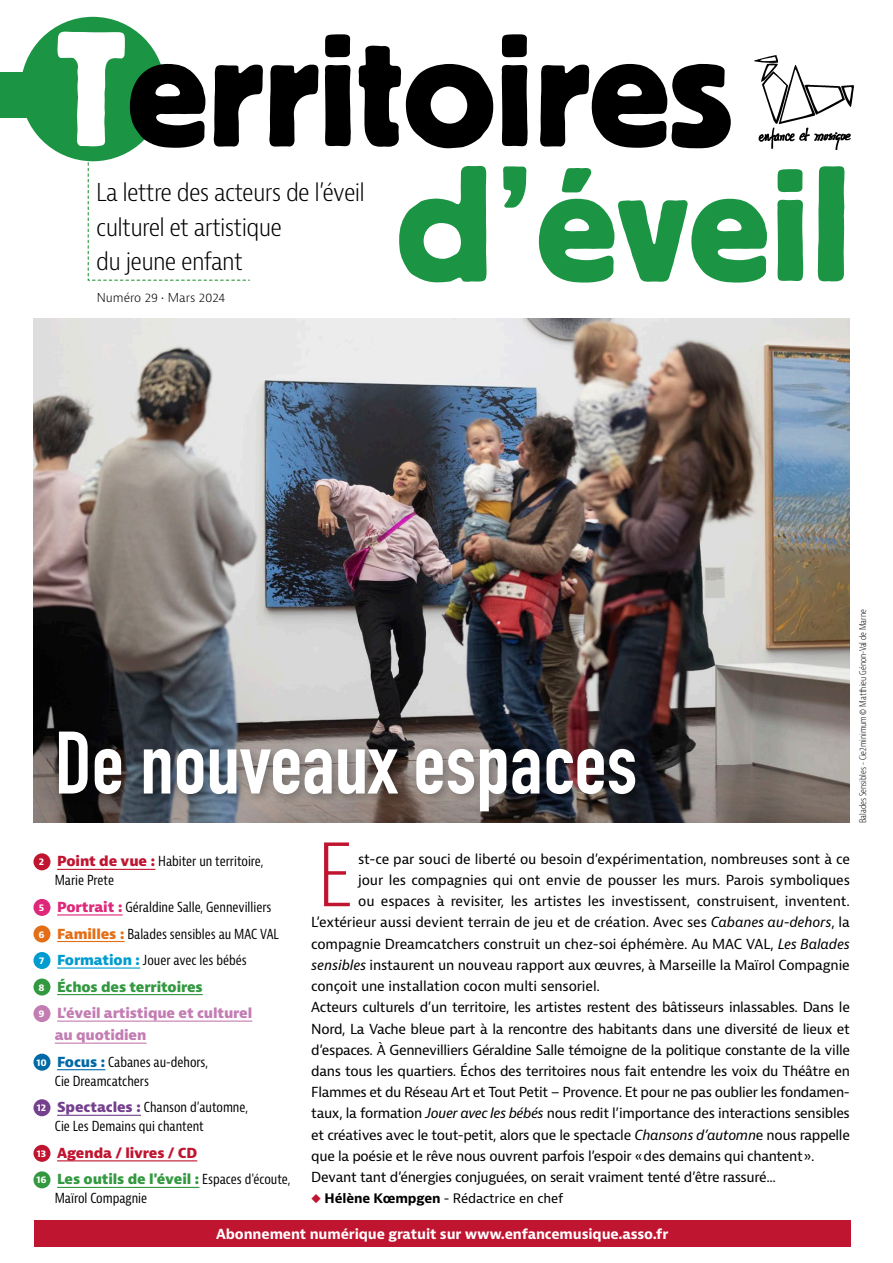
<style>
.page{position:relative;width:893px;height:1263px;background:#fff}
.page>*{position:absolute;margin:0;border:0;box-sizing:border-box;transform-origin:0 0}
.t1{font:700 87px "DIN Condensed";color:#fff}
.t2{font:300 condensed 84.75px "Bernina Sans";color:#c01530}
.t3{font:300 condensed 24px/34.5px "Bernina Sans";letter-spacing:-.03em;color:#000}
.t4{font:13.5px "Bernina Sans";letter-spacing:-.025em;color:#000}
.t5{font:condensed 13.5px/26.5px "Bernina Sans";color:#000}
.t6{font:700 13.5px "Bernina Sans";letter-spacing:-.01em;color:#fff}
.t7{font:12.75px "Bernina Sans";letter-spacing:-.01em;color:#000}
.t8{font:300 12px "Bernina Sans";color:#000}
.t9{font:300 condensed 9px "Bernina Sans";letter-spacing:-.005em;color:#000}
.s1{font-weight:700;font-stretch:normal;font-size:9.45px;color:#fff}
.s2{font-weight:800;font-stretch:normal;color:#c01530}
.s3{font-weight:800;font-stretch:normal;color:#de287a}
.s4{font-weight:800;font-stretch:normal;color:#e46e16}
.s5{font-weight:800;font-stretch:normal;color:#009cd0}
.s6{font-weight:800;font-stretch:normal;color:#329940}
.s7{font-weight:800;font-stretch:normal;color:#c37db3}
.s8{font-weight:800;font-stretch:normal;color:#006aa7}
.s9{font-weight:800;font-stretch:normal;color:#75408e}
.s10{font-style:italic}
.s11{color:#c01530}
.s12{font-weight:700}
</style>
<div class="page">
<img style="left:754px;top:56px;width:100px;height:94px">
<svg style="left:87px;top:157px;width:163px;height:124px"></svg>
<div style="left:21px;top:17px;width:144px;height:144px;background:#1b9544;border-radius:50%"></div>
<svg style="left:399px;top:166px;width:445px;height:117px"></svg>
<svg style="left:130px;top:34px;width:601px;height:114px"></svg>
<svg style="left:57px;top:32px;width:68px;height:114px"></svg>
<div style="left:0;top:72px;width:43px;height:46px;background:#1b9544"></div>
<div style="left:34px;top:1220px;width:816px;height:27px;background:#c01530"></div>
<img style="left:33px;top:319px;width:817px;height:504px">
<hr style="left:57px;top:869px;width:98px;height:1px;background:#c01530">
<hr style="left:57px;top:914px;width:66px;height:1px;background:#de287a">
<hr style="left:57px;top:941px;width:68px;height:1px;background:#e46e16">
<hr style="left:57px;top:967px;width:83px;height:1px;background:#009cd0">
<hr style="left:57px;top:994px;width:146px;height:1px;background:#329940">
<hr style="left:57px;top:1020px;width:195px;height:2px;background:#c37db3">
<hr style="left:55px;top:1042px;width:92px;height:2px;background:#c37db3">
<hr style="left:57px;top:1069px;width:48px;height:1px;background:#006aa7">
<hr style="left:57px;top:1115px;width:84px;height:1px;background:#75408e">
<hr style="left:57px;top:1160px;width:140px;height:1px;background:#c01530">
<hr style="left:57px;top:1187px;width:143px;height:1px;background:#329940">
<div style="left:33px;top:853px;width:17px;height:17px;background:#c01530;border-radius:50%"></div>
<div style="left:33px;top:899px;width:17px;height:17px;background:#de287a;border-radius:50%"></div>
<div style="left:33px;top:925px;width:17px;height:17px;background:#e46e16;border-radius:50%"></div>
<div style="left:33px;top:952px;width:17px;height:17px;background:#009cd0;border-radius:50%"></div>
<div style="left:33px;top:978px;width:17px;height:17px;background:#329940;border-radius:50%"></div>
<div style="left:33px;top:1005px;width:17px;height:17px;background:#c37db3;border-radius:50%"></div>
<div style="left:33px;top:1054px;width:17px;height:17px;background:#006aa7;border-radius:50%"></div>
<div style="left:33px;top:1099px;width:17px;height:17px;background:#75408e;border-radius:50%"></div>
<div style="left:33px;top:1145px;width:17px;height:17px;background:#c01530;border-radius:50%"></div>
<div style="left:33px;top:1171px;width:17px;height:17px;background:#329940;border-radius:50%"></div>
<div style="left:53px;top:725px;width:594px;height:98px;background:#000;opacity:.31"></div>
<h3 class="t3" style="left:96px;top:176px;width:270px">La lettre des acteurs de l’éveil culturel et artistique<br>du jeune enfant</h3>
<p class="t8" style="left:97px;top:289px;width:130px">Numéro 29 • Mars 2024</p>
<h1 class="t1" style="left:55px;top:704px;width:584px">De nouveaux espaces</h1>
<p class="t5" style="left:55px;top:852px;width:210px;line-height:19px;text-indent:-16px"><span class="s1">2</span> <span class="s2">Point de vue :</span> Habiter un territoire,<br>Marie Prete</p>
<p class="t5" style="left:39px;top:894px;width:242px"><span class="s1">5</span> <span class="s3">Portrait :</span> Géraldine Salle, Gennevilliers <span class="s1">6</span> <span class="s4">Familles :</span> Balades sensibles au MAC VAL <span class="s1">7</span> <span class="s5">Formation :</span> Jouer avec les bébés<br><span class="s1">8</span> <span class="s6">Échos des territoires<br></span><span class="s1">9</span> <span class="s7">L'éveil artistique et culturel</span></p>
<p class="t5" style="left:36px;top:1022px;width:173px;text-indent:18px"><span class="s7">au quotidien<br></span><span class="s1">10</span> <span class="s8">Focus :</span> Cabanes au-dehors,</p>
<p class="t5" style="left:37px;top:1068px;width:213px;text-indent:18px">Cie Dreamcatchers<br><span class="s1">12</span> <span class="s9">Spectacles :</span> Chanson d’automne,</p>
<p class="t5" style="left:37px;top:1113px;width:255px;text-indent:18px">Cie Les Demains qui chantent<br><span class="s1">13</span> <span class="s2">Agenda / livres / CD<br></span><span class="s1">16</span> <span class="s6">Les outils de l'éveil :</span> Espaces d'écoute,</p>
<p class="t5" style="left:55px;top:1185px;width:94px">Maïrol Compagnie</p>
<h2 class="t2" style="left:317px;top:824px;width:37px">E</h2>
<p class="t4" style="left:358px;top:850px;width:493px">st-ce par souci de liberté ou besoin d’expérimentation, nombreuses sont à ce</p>
<p class="t4" style="left:358px;top:871px;width:493px">jour les compagnies qui ont envie de pousser les murs. Parois symboliques</p>
<p class="t4" style="left:358px;top:892px;width:493px">ou espaces à revisiter, les artistes les investissent, construisent, inventent.</p>
<p class="t4" style="left:311px;top:914px;width:540px">L’extérieur aussi devient terrain de jeu et de création. Avec ses <span class="s10">Cabanes au-dehors</span>, la</p>
<p class="t4" style="left:311px;top:935px;width:540px">compagnie Dreamcatchers construit un chez-soi éphémère. Au MAC VAL, <span class="s10">Les Balades</span></p>
<p class="t4" style="left:311px;top:956px;width:540px"><span class="s10">sensibles</span> instaurent un nouveau rapport aux œuvres, à Marseille la Maïrol Compagnie</p>
<p class="t4" style="left:311px;top:977px;width:290px">conçoit une installation cocon multi sensoriel.</p>
<p class="t4" style="left:311px;top:999px;width:540px">Acteurs culturels d’un territoire, les artistes restent des bâtisseurs inlassables. Dans le</p>
<p class="t4" style="left:311px;top:1020px;width:540px">Nord, La Vache bleue part à la rencontre des habitants dans une diversité de lieux et</p>
<p class="t4" style="left:311px;top:1041px;width:540px">d’espaces. À Gennevilliers Géraldine Salle témoigne de la politique constante de la ville</p>
<p class="t4" style="left:311px;top:1062px;width:540px">dans tous les quartiers. Échos des territoires nous fait entendre les voix du Théâtre en</p>
<p class="t4" style="left:311px;top:1083px;width:540px">Flammes et du Réseau Art et Tout Petit – Provence. Et pour ne pas oublier les fondamen-</p>
<p class="t4" style="left:311px;top:1105px;width:540px">taux, la formation <span class="s10">Jouer avec les bébés</span> nous redit l’importance des interactions sensibles</p>
<p class="t4" style="left:311px;top:1126px;width:540px">et créatives avec le tout-petit, alors que le spectacle <span class="s10">Chansons d’automn</span>e nous rappelle</p>
<p class="t4" style="left:311px;top:1147px;width:505px">que la poésie et le rêve nous ouvrent parfois l’espoir «des demains qui chantent».</p>
<p class="t4" style="left:311px;top:1168px;width:466px">Devant tant d’énergies conjuguées, on serait vraiment tenté d’être rassuré...</p>
<p class="t7" style="left:311px;top:1190px;width:254px"><span class="s11">◆</span> <span class="s12">Hélène Kœmpgen</span> - Rédactrice en chef</p>
<p class="t6" style="left:216px;top:1225px;width:454px">Abonnement numérique gratuit sur www.enfancemusique.asso.fr</p>
<p class="t9" style="left:857px;top:823px;width:215px;rotate:-90deg">Balades Sensibles - Cie2minimum © Matthieu Génon-Val de Marne</p>
</div>
